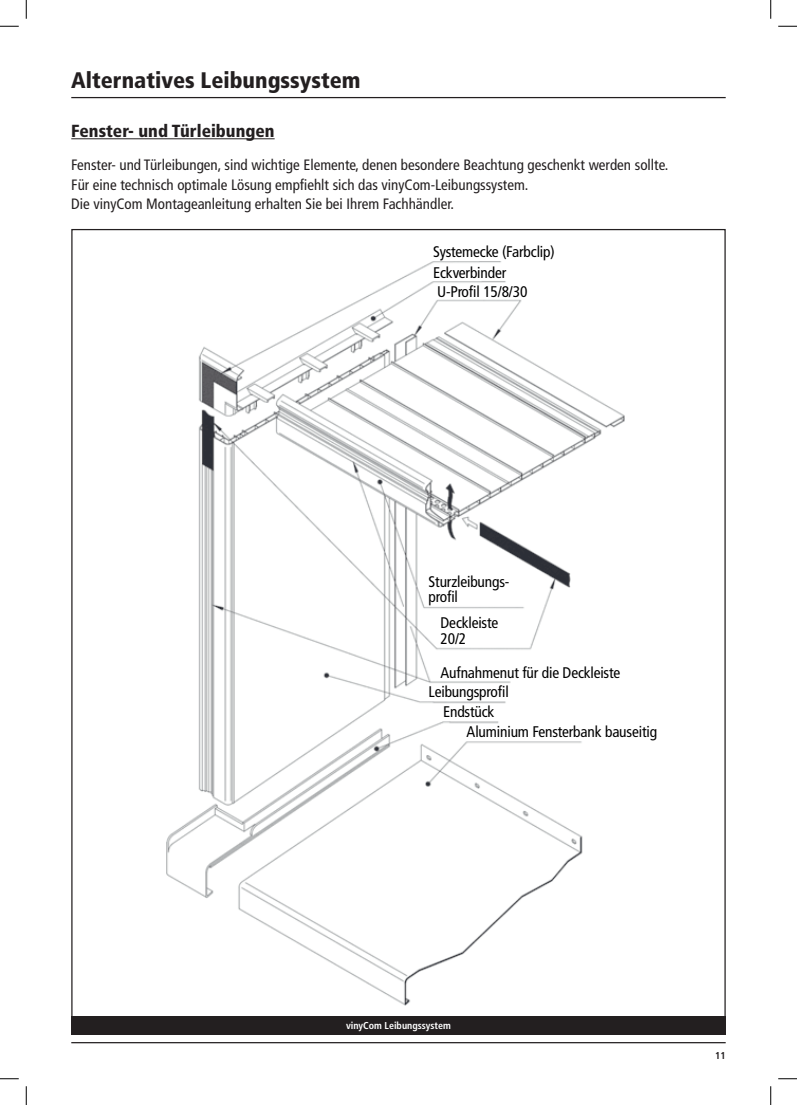
<style>
.page{position:relative;width:797px;height:1105px;background:#fff}
.page>*{position:absolute;margin:0;border:0;box-sizing:border-box;transform-origin:0 0}
.t1{font:900 condensed 22.5px "Frutiger LT Std";color:#231f20}
.t2{font:900 condensed 17.5px "Frutiger LT Std";color:#231f20}
.t3{font:condensed 15.38px/15.4px "Frutiger LT Std";letter-spacing:-.01em;color:#000001}
.t4{font:condensed 15px/19.5px "Frutiger LT Std";color:#231f20}
.t5{font:700 condensed 10px "Frutiger LT Std";color:#fff}
.t6{font:700 condensed 10px "Frutiger LT Std";color:#231f20}
</style>
<div class="page">
<hr style="left:71px;top:1042px;width:654px;height:1px;background:#231f20">
<hr style="left:71px;top:138px;width:204px;height:1px;background:#231f20">
<hr style="left:71px;top:97px;width:654px;height:1px;background:#231f20">
<img style="left:166px;top:261px;width:459px;height:745px">
<div style="left:71px;top:1016px;width:654px;height:18px;background:#231f20"></div>
<svg style="left:0;top:25px;width:19px;height:2px"></svg>
<svg style="left:778px;top:25px;width:19px;height:2px"></svg>
<svg style="left:0;top:1078px;width:19px;height:1px"></svg>
<svg style="left:778px;top:1078px;width:19px;height:1px"></svg>
<svg style="left:25px;top:0;width:2px;height:19px"></svg>
<svg style="left:25px;top:1086px;width:2px;height:19px"></svg>
<svg style="left:770px;top:0;width:1px;height:19px"></svg>
<svg style="left:770px;top:1086px;width:1px;height:19px"></svg>
<h1 class="t1" style="left:71px;top:67px;width:291px">Alternatives Leibungssystem</h1>
<p class="t2" style="left:71px;top:120px;width:205px">Fenster- und Türleibungen</p>
<p class="t4" style="left:71px;top:156px;width:598px">Fenster- und Türleibungen, sind wichtige Elemente, denen besondere Beachtung geschenkt werden sollte.<br>Für eine technisch optimale Lösung empfiehlt sich das vinyCom-Leibungssystem.<br>Die vinyCom Montageanleitung erhalten Sie bei Ihrem Fachhändler.</p>
<p class="t3" style="left:433px;top:241px;width:123px;line-height:21.1px">Systemecke (Farbclip)<br>Eckverbinder</p>
<p class="t3" style="left:437px;top:284px;width:92px">U-Profil 15/8/30</p>
<p class="t3" style="left:428px;top:574px;width:82px">Sturzleibungs&shy;profil</p>
<p class="t3" style="left:440px;top:615px;width:59px">Deckleiste<br>20/2</p>
<p class="t3" style="left:440px;top:665px;width:181px">Aufnahmenut für die Deckleiste</p>
<p class="t3" style="left:428px;top:684px;width:82px">Leibungsprofil</p>
<p class="t3" style="left:443px;top:704px;width:53px">Endstück</p>
<p class="t3" style="left:466px;top:724px;width:192px">Aluminium Fensterbank bauseitig</p>
<p class="t5" style="left:346px;top:1020px;width:106px">vinyCom Leibungssystem</p>
<p class="t6" style="left:715px;top:1050px;width:12px">11</p>
</div>
